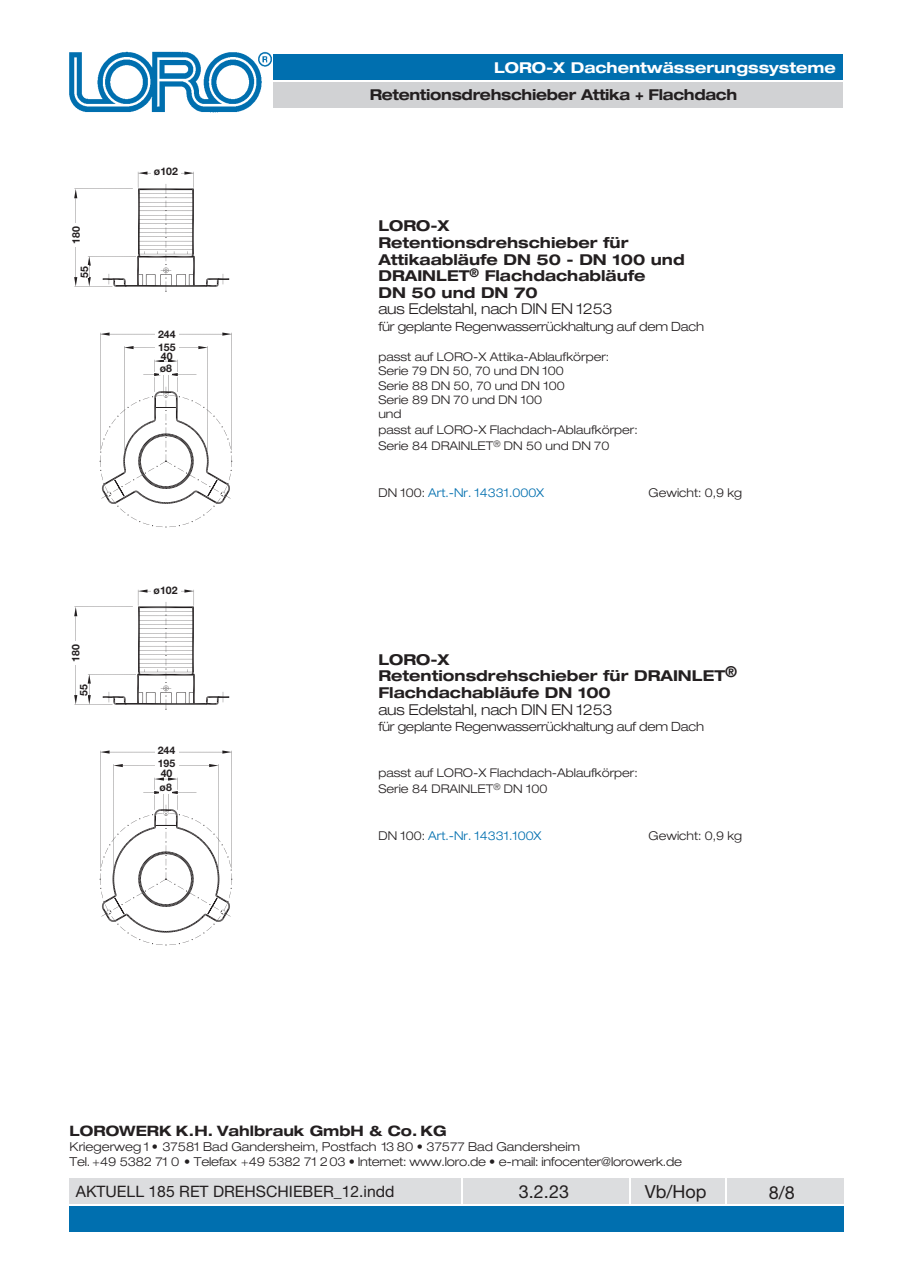
<style>
.page{position:relative;width:913px;height:1283px;background:#fff}
.page>*{position:absolute;margin:0;border:0;box-sizing:border-box;transform-origin:0 0}
.t1{font:18px "Helvetica Neue LT Std";color:#231f20}
.t2{font:15.75px "Helvetica Neue LT Std";color:#231f20}
.t3{font:700 expanded 15px/16.5px "Helvetica Neue LT Std";color:#231f20}
.t4{font:300 expanded 15px "Helvetica Neue LT Std";letter-spacing:-.02em;color:#231f20}
.t5{font:700 expanded 15px "Helvetica Neue LT Std";letter-spacing:-.02em;color:#231f20}
.t6{font:700 expanded 15px "Helvetica Neue LT Std";color:#fff}
.t7{font:700 expanded 14.4px "Helvetica Neue LT Std";color:#231f20}
.t8{font:300 expanded 12.75px "Helvetica Neue LT Std";letter-spacing:-.02em;color:#231f20}
.t9{font:300 expanded 12.3px/15px "Helvetica Neue LT Std";letter-spacing:-.02em;color:#231f20}
.t10{font:300 expanded 12.15px "Helvetica Neue LT Std";color:#006faf}
.t11{font:300 expanded 12.15px "Helvetica Neue LT Std";color:#231f20}
.t12{font:300 expanded 12px/14.4px "Helvetica Neue LT Std";color:#231f20}
.t13{font:700 10.5px "Helvetica Neue LT Std";color:#231f20}
.s1{color:#231f20}
</style>
<div class="page">
<div style="left:273px;top:54px;width:569px;height:26px;background:#006faf"></div>
<div style="left:273px;top:82px;width:569px;height:26px;background:#d1d2d4"></div>
<img style="left:69px;top:51px;width:203px;height:61px">
<div style="left:70px;top:1206px;width:773px;height:26px;background:#006faf"></div>
<div style="left:70px;top:1178px;width:391px;height:25px;background:#dcdddf"></div>
<div style="left:463px;top:1178px;width:166px;height:25px;background:#dcdddf"></div>
<div style="left:631px;top:1178px;width:94px;height:25px;background:#dcdddf"></div>
<div style="left:727px;top:1178px;width:116px;height:25px;background:#dcdddf"></div>
<svg style="left:103px;top:171px;width:126px;height:121px"></svg>
<hr style="left:74px;top:189px;width:59px;height:1px;background:#231f20">
<svg style="left:74px;top:189px;width:3px;height:9px"></svg>
<hr style="left:76px;top:198px;width:1px;height:79px;background:#231f20">
<hr style="left:88px;top:256px;width:48px;height:1px;background:#231f20">
<hr style="left:74px;top:286px;width:38px;height:1px;background:#231f20">
<svg style="left:88px;top:256px;width:3px;height:30px"></svg>
<svg style="left:74px;top:277px;width:3px;height:9px"></svg>
<hr style="left:133px;top:347px;width:65px;height:1px;background:#231f20">
<hr style="left:110px;top:334px;width:112px;height:1px;background:#231f20">
<hr style="left:100px;top:333px;width:1px;height:117px;background:#231f20">
<svg style="left:100px;top:332px;width:10px;height:3px"></svg>
<hr style="left:232px;top:333px;width:1px;height:117px;background:#231f20">
<svg style="left:222px;top:332px;width:10px;height:3px"></svg>
<hr style="left:124px;top:346px;width:1px;height:104px;background:#231f20">
<svg style="left:124px;top:346px;width:9px;height:3px"></svg>
<hr style="left:208px;top:346px;width:1px;height:104px;background:#231f20">
<svg style="left:198px;top:346px;width:10px;height:3px"></svg>
<svg style="left:100px;top:359px;width:133px;height:169px"></svg>
<svg style="left:103px;top:589px;width:126px;height:121px"></svg>
<hr style="left:74px;top:606px;width:59px;height:1px;background:#231f20">
<svg style="left:74px;top:606px;width:3px;height:10px"></svg>
<hr style="left:76px;top:616px;width:1px;height:79px;background:#231f20">
<hr style="left:88px;top:674px;width:48px;height:1px;background:#231f20">
<hr style="left:74px;top:704px;width:38px;height:1px;background:#231f20">
<svg style="left:88px;top:674px;width:3px;height:30px"></svg>
<svg style="left:74px;top:695px;width:3px;height:9px"></svg>
<hr style="left:123px;top:765px;width:86px;height:1px;background:#231f20">
<hr style="left:110px;top:752px;width:112px;height:1px;background:#231f20">
<hr style="left:100px;top:750px;width:1px;height:118px;background:#231f20">
<svg style="left:100px;top:750px;width:10px;height:3px"></svg>
<hr style="left:232px;top:750px;width:1px;height:118px;background:#231f20">
<svg style="left:222px;top:750px;width:10px;height:3px"></svg>
<hr style="left:113px;top:764px;width:1px;height:104px;background:#231f20">
<svg style="left:113px;top:764px;width:10px;height:3px"></svg>
<hr style="left:218px;top:764px;width:1px;height:104px;background:#231f20">
<svg style="left:209px;top:764px;width:9px;height:3px"></svg>
<svg style="left:100px;top:777px;width:133px;height:168px"></svg>
<div style="left:155px;top:328px;width:24px;height:12px;background:#fff"></div>
<div style="left:155px;top:743px;width:23px;height:13px;background:#fff"></div>
<div style="left:155px;top:340px;width:24px;height:13px;background:#fff"></div>
<div style="left:155px;top:757px;width:23px;height:12px;background:#fff"></div>
<div style="left:70px;top:223px;width:12px;height:24px;background:#fff"></div>
<div style="left:70px;top:641px;width:12px;height:24px;background:#fff"></div>
<div style="left:151px;top:165px;width:30px;height:12px;background:#fff"></div>
<div style="left:151px;top:584px;width:29px;height:12px;background:#fff"></div>
<div style="left:159px;top:362px;width:13px;height:13px;background:#fff"></div>
<div style="left:159px;top:781px;width:13px;height:12px;background:#fff"></div>
<p class="t6" style="left:494px;top:57px;width:343px">LORO-X Dachentwässerungssysteme</p>
<p class="t13" style="left:69px;top:243px;width:19px;rotate:-90deg">180</p>
<p class="t13" style="left:78px;top:278px;width:13px;rotate:-90deg">55</p>
<p class="t13" style="left:154px;top:165px;width:25px">ø102</p>
<p class="t13" style="left:158px;top:328px;width:19px">244</p>
<p class="t13" style="left:158px;top:340px;width:19px">155</p>
<p class="t13" style="left:161px;top:349px;width:13px">40</p>
<p class="t13" style="left:160px;top:362px;width:14px">ø8</p>
<p class="t13" style="left:69px;top:662px;width:19px;rotate:-90deg">180</p>
<p class="t13" style="left:77px;top:696px;width:13px;rotate:-90deg">55</p>
<p class="t13" style="left:154px;top:583px;width:25px">ø102</p>
<p class="t13" style="left:158px;top:743px;width:19px">244</p>
<p class="t13" style="left:158px;top:756px;width:19px">195</p>
<p class="t13" style="left:161px;top:766px;width:13px">40</p>
<p class="t13" style="left:159px;top:780px;width:14px">ø8</p>
<p class="t5" style="left:369px;top:85px;width:369px">Retentionsdrehschieber Attika + Flachdach</p>
<p class="t3" style="left:378px;top:217px;width:308px">LORO-X<br>Retentionsdrehschieber für<br>Attikaabläufe DN 50 - DN 100 und<br>DRAINLET<sup>®</sup> Flachdachabläufe<br>DN 50 und DN 70</p>
<p class="t4" style="left:378px;top:299px;width:235px">aus Edelstahl, nach DIN EN 1253</p>
<p class="t8" style="left:378px;top:318px;width:327px">für geplante Regenwasserrückhaltung auf dem Dach</p>
<p class="t12" style="left:378px;top:349px;width:232px">passt auf LORO-X Attika-Ablaufkörper:<br>Serie 79 DN 50, 70 und DN 100<br>Serie 88 DN 50, 70 und DN 100<br>Serie 89 DN 70 und DN 100<br>und</p>
<p class="t12" style="left:378px;top:421px;width:261px;line-height:15.8px">passt auf LORO-X Flachdach-Ablaufkörper:<br>Serie 84 DRAINLET<sup>®</sup> DN 50 und DN 70</p>
<p class="t10" style="left:378px;top:485px;width:167px"><span class="s1">DN 100:</span> Art.-Nr. 14331.000X</p>
<p class="t11" style="left:648px;top:485px;width:95px">Gewicht: 0,9 kg</p>
<p class="t3" style="left:378px;top:650px;width:360px">LORO-X<br>Retentionsdrehschieber für DRAINLET®<br>Flachdachabläufe DN 100</p>
<p class="t4" style="left:378px;top:700px;width:235px">aus Edelstahl, nach DIN EN 1253</p>
<p class="t8" style="left:378px;top:718px;width:327px">für geplante Regenwasserrückhaltung auf dem Dach</p>
<p class="t12" style="left:378px;top:764px;width:261px;line-height:15.8px">passt auf LORO-X Flachdach-Ablaufkörper:<br>Serie 84 DRAINLET<sup>®</sup> DN 100</p>
<p class="t10" style="left:378px;top:828px;width:165px"><span class="s1">DN 100:</span> Art.-Nr. 14331.100X</p>
<p class="t11" style="left:648px;top:828px;width:95px">Gewicht: 0,9 kg</p>
<p class="t7" style="left:70px;top:1121px;width:378px">LOROWERK K.H. Vahlbrauk GmbH &amp; Co. KG</p>
<p class="t9" style="left:70px;top:1139px;width:614px">Kriegerweg 1 • 37581 Bad Gandersheim, Postfach 13 80 • 37577 Bad Gandersheim<br>Tel. +49 5382 71 0 • Telefax +49 5382 71 203 • Internet: www.loro.de • e-mail: infocenter@lorowerk.de</p>
<h2 class="t2" style="left:76px;top:1181px;width:320px">AKTUELL 185 RET DREHSCHIEBER_12.indd</h2>
<h1 class="t1" style="left:519px;top:1180px;width:52px">3.2.23</h1>
<h1 class="t1" style="left:644px;top:1180px;width:63px">Vb/Hop</h1>
<h1 class="t1" style="left:768px;top:1182px;width:28px">8/8</h1>
</div>
